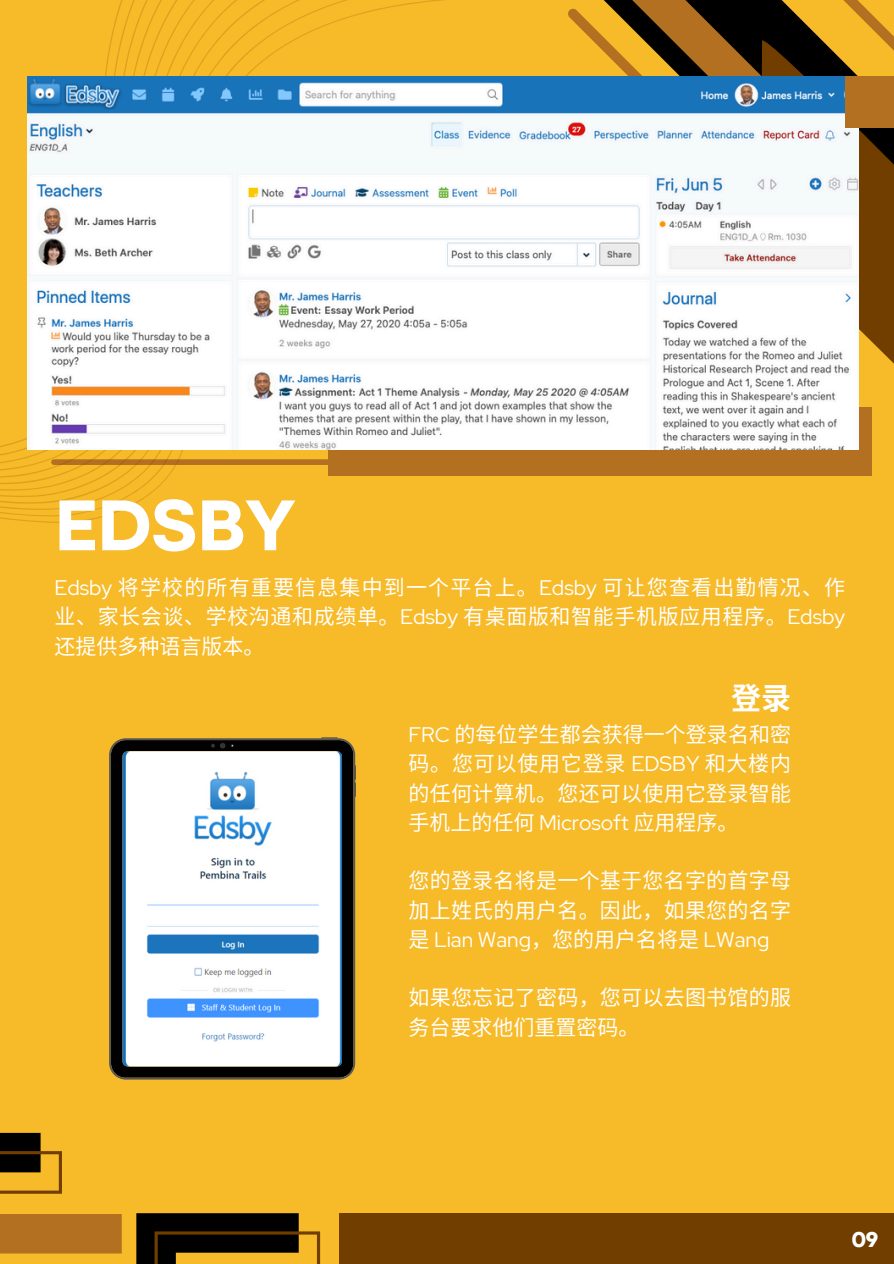
<style>
.page{position:relative;width:894px;height:1264px;background:#fff}
.page>*{position:absolute;margin:0;border:0;box-sizing:border-box;transform-origin:0 0}
.t1{font:800 75px "Codec Pro";color:#fff}
.t2{font:700 30px "Noto Sans CJ Ksc";color:#fff}
.t3{font:800 22.5px "Codec Pro";color:#fff}
.t4{font:21px/29.2px "Noto Sans CJ Ksc";letter-spacing:.01em;color:#fff;text-align:justify}
.s1{font-family:"Red Hat Display"}
</style>
<div class="page">
<div style="left:0;top:0;width:893px;height:1263px;background:#f7ba28"></div>
<svg style="left:0;top:1132px;width:121px;height:122px"></svg>
<svg style="left:136px;top:1213px;width:184px;height:50px"></svg>
<div style="left:339px;top:1213px;width:554px;height:50px;background:#723e00"></div>
<div style="left:328px;top:407px;width:543px;height:69px;background:#b27020"></div>
<svg style="left:761px;top:176px;width:132px;height:300px"></svg>
<svg style="left:567px;top:0;width:326px;height:176px"></svg>
<svg style="left:0;top:0;width:528px;height:523px"></svg>
<img style="left:28px;top:77px;width:830px;height:372px">
<div style="left:845px;top:77px;width:48px;height:51px;background:#b27020"></div>
<svg style="left:109px;top:738px;width:246px;height:341px;background:#17140f"></svg>
<img style="left:122px;top:751px;width:220px;height:315px;border-radius:5px">
<svg style="left:211px;top:742px;width:14px;height:6px"></svg>
<svg style="left:355px;top:765px;width:1px;height:31px"></svg>
<svg style="left:321px;top:737px;width:17px;height:1px"></svg>
<p class="t1" style="left:54px;top:498px;width:243px">EDSBY</p>
<p class="t4" style="left:54px;top:571px;width:792px"><span class="s1">Edsby</span> 将学校的所有重要信息集中到一个平台上。<span class="s1">Edsby</span> 可让您查看出勤情况、作业、家长会谈、学校沟通和成绩单。<span class="s1">Edsby</span> 有桌面版和智能手机版应用程序。<span class="s1">Edsby</span>还提供多种语言版本。</p>
<p class="t2" style="left:730px;top:674px;width:61px">登录</p>
<h1 class="t4" style="left:408px;top:718px;width:384px"><span class="s1">FRC</span> 的每位学生都会获得一个登录名和密码。您可以使用它登录 <span class="s1">EDSBY</span> 和大楼内的任何计算机。您还可以使用它登录智能手机上的任何 <span class="s1">Microsoft</span> 应用程序。</h1>
<p class="t4" style="left:408px;top:865px;width:384px">您的登录名将是一个基于您名字的首字母加上姓氏的用户名。因此，如果您的名字是 <span class="s1">Lian Wang</span>，您的用户名将是 <span class="s1">LWang</span></p>
<h2 class="t4" style="left:408px;top:982px;width:384px">如果您忘记了密码，您可以去图书馆的服务台要求他们重置密码。</h2>
<p class="t3" style="left:851px;top:1231px;width:28px">09</p>
</div>
